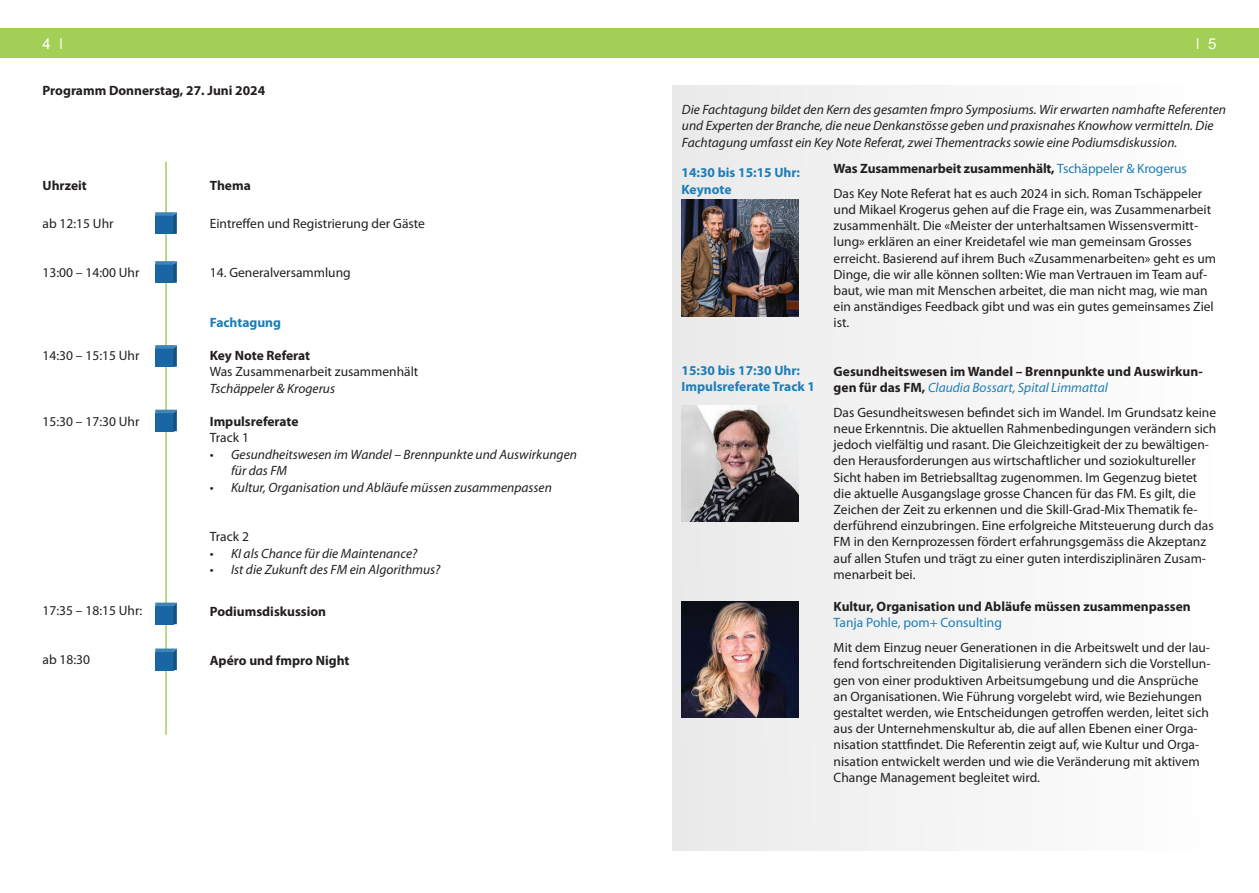
<style>
.page{position:relative;width:1259px;height:893px;background:#fff}
.page>*{position:absolute;margin:0;border:0;box-sizing:border-box;transform-origin:0 0}
.t1{font:15px "Arial";color:#fff}
.t2{font:13.5px/16.2px "Myriad Pro";color:#231f20}
.t3{font:italic 13.5px/16.5px "Myriad Pro";color:#231f20}
.t4{font:700 13.5px/16.2px "Myriad Pro";color:#231f20}
.t5{font:700 13.5px/16.2px "Myriad Pro";color:#1c7eb7}
.t6{font:13.5px "Myriad Pro";color:#1c7eb7}
.s1{font-weight:700}
.s2{color:#1c7eb7}
.s3{font-weight:400;font-style:italic;color:#1c7eb7}
</style>
<div class="page">
<div style="left:0;top:28px;width:629px;height:30px;background:#a3cf57"></div>
<div style="left:629px;top:28px;width:630px;height:30px;background:#a3cf57"></div>
<div style="left:672px;top:85px;width:545px;height:765px;background:#f5f5f5"></div>
<hr style="left:165px;top:162px;width:2px;height:573px;background:#a3cf57">
<svg style="left:155px;top:212px;width:22px;height:22px"></svg>
<svg style="left:155px;top:261px;width:22px;height:22px"></svg>
<svg style="left:155px;top:345px;width:22px;height:22px"></svg>
<svg style="left:155px;top:410px;width:22px;height:21px"></svg>
<svg style="left:155px;top:603px;width:22px;height:21px"></svg>
<svg style="left:155px;top:648px;width:22px;height:22px"></svg>
<img style="left:681px;top:200px;width:117px;height:116px">
<img style="left:681px;top:405px;width:117px;height:117px">
<img style="left:681px;top:601px;width:117px;height:117px">
<p class="t1" style="left:43px;top:34px;width:10px">4</p>
<p class="t1" style="left:1208px;top:34px;width:10px">5</p>
<p class="t4" style="left:43px;top:82px;width:224px">Programm Donnerstag, 27. Juni 2024</p>
<p class="t4" style="left:43px;top:177px;width:46px">Uhrzeit</p>
<p class="t2" style="left:43px;top:215px;width:73px">ab 12:15 Uhr</p>
<p class="t2" style="left:43px;top:264px;width:98px">13:00 – 14:00 Uhr</p>
<p class="t2" style="left:43px;top:347px;width:98px">14:30 – 15:15 Uhr</p>
<p class="t2" style="left:43px;top:413px;width:98px">15:30 – 17:30 Uhr</p>
<p class="t2" style="left:43px;top:602px;width:101px">17:35 – 18:15 Uhr:</p>
<p class="t2" style="left:43px;top:651px;width:49px">ab 18:30</p>
<p class="t4" style="left:210px;top:177px;width:43px">Thema</p>
<p class="t2" style="left:210px;top:215px;width:217px">Eintreffen und Registrierung der Gäste</p>
<p class="t2" style="left:210px;top:264px;width:142px">14. Generalversammlung</p>
<p class="t5" style="left:210px;top:314px;width:73px">Fachtagung</p>
<p class="t4" style="left:210px;top:347px;width:102px">Key Note Referat</p>
<p class="t2" style="left:210px;top:363px;width:210px">Was Zusammenarbeit zusammenhält</p>
<p class="t3" style="left:210px;top:380px;width:127px">Tschäppeler &amp; Krogerus</p>
<p class="t4" style="left:210px;top:413px;width:90px">Impulsreferate</p>
<p class="t2" style="left:210px;top:429px;width:41px">Track 1</p>
<p class="t3" style="left:231px;top:446px;width:347px;text-indent:-21px">• Gesundheitswesen im Wandel – Brennpunkte und Auswirkungen für das FM</p>
<p class="t3" style="left:210px;top:479px;width:344px">• Kultur, Organisation und Abläufe müssen zusammenpassen</p>
<p class="t2" style="left:210px;top:528px;width:41px">Track 2</p>
<p class="t3" style="left:210px;top:545px;width:209px">• KI als Chance für die Maintenance?</p>
<p class="t3" style="left:210px;top:561px;width:232px">• Ist die Zukunft des FM ein Algorithmus?</p>
<p class="t4" style="left:210px;top:603px;width:118px">Podiumsdiskussion</p>
<p class="t4" style="left:210px;top:652px;width:141px">Apéro und fmpro Night</p>
<p class="t3" style="left:682px;top:101px;width:545px">Die Fachtagung bildet den Kern des gesamten fmpro Symposiums. Wir erwarten namhafte Referenten und Experten der Branche, die neue Denkanstösse geben und praxisnahes Knowhow vermitteln. Die<br>Fachtagung umfasst ein Key Note Referat, zwei Thementracks sowie eine Podiumsdiskussion.</p>
<p class="t2" style="left:833px;top:156px;width:370px;line-height:24.8px"><span class="s1">Was Zusammenarbeit zusammenhält,</span> <span class="s2">Tschäppeler &amp; Krogerus<br></span>Das Key Note Referat hat es auch 2024 in sich. Roman Tschäppeler</p>
<p class="t2" style="left:833px;top:201px;width:384px">und Mikael Krogerus gehen auf die Frage ein, was Zusammenarbeit zusammenhält. Die «Meister der unterhaltsamen Wissensvermitt&shy;lung» erklären an einer Kreidetafel wie man gemeinsam Grosses erreicht. Basierend auf ihrem Buch «Zusammenarbeiten» geht es um Dinge, die wir alle können sollten: Wie man Vertrauen im Team auf&shy;baut, wie man mit Menschen arbeitet, die man nicht mag, wie man ein anständiges Feedback gibt und was ein gutes gemeinsames Ziel ist.</p>
<p class="t4" style="left:833px;top:363px;width:370px">Gesundheitswesen im Wandel – Brennpunkte und Auswirkun&shy;gen für das FM, <span class="s3">Claudia Bossart, Spital Limmattal</span></p>
<p class="t2" style="left:833px;top:404px;width:384px">Das Gesundheitswesen befindet sich im Wandel. Im Grundsatz keine neue Erkenntnis. Die aktuellen Rahmenbedingungen verändern sich jedoch vielfältig und rasant. Die Gleichzeitigkeit der zu bewältigen&shy;den Herausforderungen aus wirtschaftlicher und soziokultureller Sicht haben im Betriebsalltag zugenommen. Im Gegenzug bietet die aktuelle Ausgangslage grosse Chancen für das FM. Es gilt, die Zeichen der Zeit zu erkennen und die Skill-Grad-Mix Thematik fe&shy;derführend einzubringen. Eine erfolgreiche Mitsteuerung durch das FM in den Kernprozessen fördert erfahrungsgemäss die Akzeptanz auf allen Stufen und trägt zu einer guten interdisziplinären Zusam&shy;menarbeit bei.</p>
<p class="t4" style="left:833px;top:598px;width:359px">Kultur, Organisation und Abläufe müssen zusammenpassen</p>
<p class="t6" style="left:833px;top:615px;width:170px">Tanja Pohle, pom+ Consulting</p>
<p class="t2" style="left:833px;top:639px;width:378px">Mit dem Einzug neuer Generationen in die Arbeitswelt und der lau&shy;fend fortschreitenden Digitalisierung verändern sich die Vorstellun&shy;gen von einer produktiven Arbeitsumgebung und die Ansprüche an Organisationen. Wie Führung vorgelebt wird, wie Beziehungen gestaltet werden, wie Entscheidungen getroffen werden, leitet sich aus der Unternehmenskultur ab, die auf allen Ebenen einer Orga&shy;nisation stattfindet. Die Referentin zeigt auf, wie Kultur und Orga&shy;nisation entwickelt werden und wie die Veränderung mit aktivem Change Management begleitet wird.</p>
<p class="t5" style="left:681px;top:164px;width:120px">14:30 bis 15:15 Uhr:<br>Keynote</p>
<p class="t5" style="left:681px;top:362px;width:135px">15:30 bis 17:30 Uhr:<br>Impulsreferate Track 1</p>
</div>
